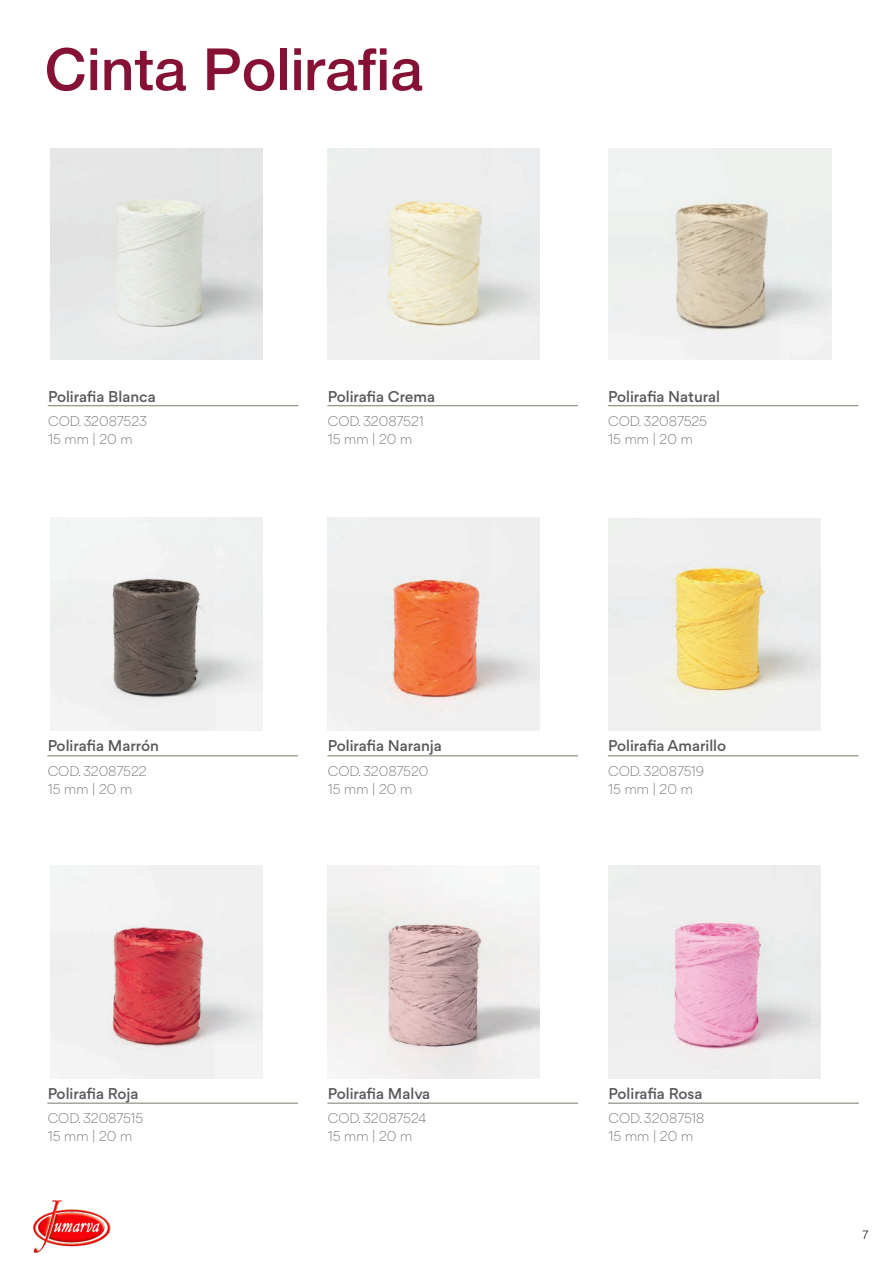
<style>
.page{position:relative;width:893px;height:1263px;background:#fff}
.page>*{position:absolute;margin:0;border:0;box-sizing:border-box;transform-origin:0 0}
.t1{font:500 58.5px "Helvetica Neue";color:#851235}
.t2{font:500 15px "Gordita";color:#57585a}
.t3{font:300 13.5px "Gordita";color:#57585a}
.t4{font:300 12px "Helvetica";color:#231f20}
</style>
<div class="page">
<img style="left:33px;top:1200px;width:78px;height:53px">
<hr style="left:47px;top:755px;width:251px;height:1px;background:#7b7a6a">
<hr style="left:47px;top:1103px;width:251px;height:1px;background:#7b7a6a">
<hr style="left:327px;top:405px;width:251px;height:1px;background:#7b7a6a">
<hr style="left:48px;top:405px;width:250px;height:1px;background:#7b7a6a">
<hr style="left:608px;top:405px;width:250px;height:1px;background:#7b7a6a">
<hr style="left:327px;top:755px;width:251px;height:1px;background:#7b7a6a">
<hr style="left:608px;top:755px;width:250px;height:1px;background:#7b7a6a">
<hr style="left:327px;top:1103px;width:251px;height:1px;background:#7b7a6a">
<hr style="left:608px;top:1103px;width:251px;height:1px;background:#7b7a6a">
<img style="left:50px;top:149px;width:212px;height:210px">
<img style="left:50px;top:518px;width:212px;height:213px">
<img style="left:50px;top:866px;width:212px;height:213px">
<img style="left:328px;top:518px;width:212px;height:213px">
<img style="left:328px;top:866px;width:212px;height:213px">
<img style="left:609px;top:519px;width:211px;height:212px">
<img style="left:609px;top:866px;width:211px;height:213px">
<img style="left:328px;top:149px;width:212px;height:210px">
<img style="left:608px;top:149px;width:223px;height:210px">
<p class="t1" style="left:45px;top:22px;width:380px">Cinta Polirafia</p>
<p class="t2" style="left:48px;top:386px;width:109px">Polirafia Blanca</p>
<p class="t2" style="left:328px;top:386px;width:109px">Polirafia Crema</p>
<p class="t2" style="left:608px;top:386px;width:113px">Polirafia Natural</p>
<p class="t3" style="left:48px;top:412px;width:100px">COD. 32087523</p>
<p class="t3" style="left:48px;top:430px;width:86px">15 mm | 20 m</p>
<p class="t3" style="left:328px;top:412px;width:98px">COD. 32087521</p>
<p class="t3" style="left:328px;top:430px;width:86px">15 mm | 20 m</p>
<p class="t3" style="left:608px;top:412px;width:100px">COD. 32087525</p>
<p class="t3" style="left:608px;top:430px;width:86px">15 mm | 20 m</p>
<p class="t2" style="left:48px;top:736px;width:113px">Polirafia Marrón</p>
<p class="t2" style="left:328px;top:736px;width:116px">Polirafia Naranja</p>
<p class="t2" style="left:608px;top:736px;width:120px">Polirafia Amarillo</p>
<p class="t3" style="left:48px;top:762px;width:100px">COD. 32087522</p>
<p class="t3" style="left:48px;top:780px;width:86px">15 mm | 20 m</p>
<p class="t3" style="left:328px;top:762px;width:102px">COD. 32087520</p>
<p class="t3" style="left:328px;top:780px;width:86px">15 mm | 20 m</p>
<p class="t3" style="left:608px;top:762px;width:97px">COD. 32087519</p>
<p class="t3" style="left:608px;top:780px;width:86px">15 mm | 20 m</p>
<p class="t2" style="left:48px;top:1083px;width:92px">Polirafia Roja</p>
<p class="t2" style="left:328px;top:1083px;width:104px">Polirafia Malva</p>
<p class="t2" style="left:609px;top:1083px;width:95px">Polirafia Rosa</p>
<p class="t3" style="left:48px;top:1109px;width:97px">COD. 32087515</p>
<p class="t3" style="left:48px;top:1127px;width:86px">15 mm | 20 m</p>
<p class="t3" style="left:328px;top:1109px;width:100px">COD. 32087524</p>
<p class="t3" style="left:328px;top:1127px;width:86px">15 mm | 20 m</p>
<p class="t3" style="left:609px;top:1109px;width:98px">COD. 32087518</p>
<p class="t3" style="left:609px;top:1127px;width:86px">15 mm | 20 m</p>
<p class="t4" style="left:862px;top:1227px;width:8px">7</p>
</div>
